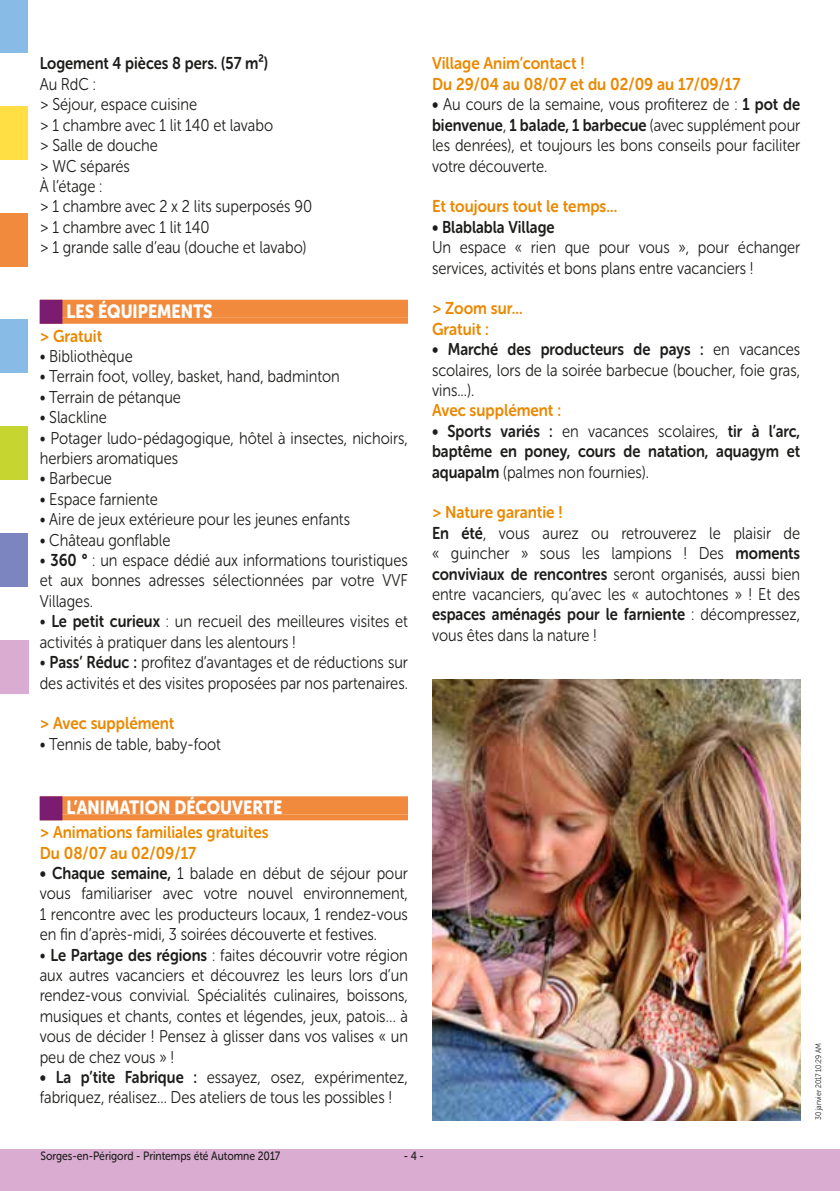
<style>
.page{position:relative;width:840px;height:1191px;background:#fff}
.page>*{position:absolute;margin:0;border:0;box-sizing:border-box;transform-origin:0 0}
.t1{font:19px "Museo Sans Rounded 900";color:#fff;scale:.87 1}
.t2{font:17px/20.4px "Museo Sans Rounded 300";color:#1d1d1b;scale:.87 1}
.t3{font:17px/20.4px "Museo Sans Rounded 700";color:#1d1d1b;scale:.87 1}
.t4{font:17px/20.4px "Museo Sans Rounded 700";color:#eb8800;scale:.9 1}
.t5{font:12px "Museo Sans Rounded 500";color:#1d1d1b;scale:.87 1}
.t6{font:8px "Museo Sans Rounded 300";color:#1d1d1b;scale:.87 1}
.s1{font-family:"Museo Sans Rounded 700"}
.s2{font-family:"Museo Sans Rounded 300"}
</style>
<div class="page">
<hr style="left:839px;top:1148px;width:1px;height:43px;background:#daacd1">
<div style="left:0;top:1148px;width:839px;height:43px;background:#daacd1"></div>
<div style="left:0;top:0;width:27px;height:53px;background:#88bce7"></div>
<div style="left:0;top:106px;width:27px;height:53px;background:#ffdf43"></div>
<div style="left:0;top:213px;width:27px;height:53px;background:#f18a3d"></div>
<div style="left:0;top:319px;width:27px;height:54px;background:#88bce7"></div>
<div style="left:0;top:426px;width:27px;height:54px;background:#c7d530"></div>
<div style="left:0;top:533px;width:27px;height:53px;background:#7d85c1"></div>
<div style="left:0;top:640px;width:28px;height:53px;background:#daacd1"></div>
<div style="left:40px;top:300px;width:368px;height:18px;background:#f18a3d"></div>
<div style="left:40px;top:318px;width:368px;height:6px;background:#f18a3d"></div>
<div style="left:40px;top:300px;width:22px;height:24px;background:#7b1c70"></div>
<div style="left:40px;top:796px;width:368px;height:18px;background:#f18a3d"></div>
<div style="left:40px;top:814px;width:368px;height:6px;background:#f18a3d"></div>
<div style="left:40px;top:796px;width:22px;height:24px;background:#7b1c70"></div>
<img style="left:432px;top:679px;width:367px;height:441px">
<p class="t3" style="left:40px;top:53px;width:264px">Logement 4 pièces 8 pers. (57 m²)</p>
<p class="t2" style="left:40px;top:74px;width:314px">Au RdC :<br>&gt; Séjour, espace cuisine<br>&gt; 1 chambre avec 1 lit 140 et lavabo<br>&gt; Salle de douche<br>&gt; WC séparés<br>À l’étage :<br>&gt; 1 chambre avec 2 x 2 lits superposés 90 &gt; 1 chambre avec 1 lit 140<br>&gt; 1 grande salle d’eau (douche et lavabo)</p>
<p class="t1" style="left:66px;top:300px;width:169px">LES ÉQUIPEMENTS</p>
<p class="t4" style="left:40px;top:325px;width:71px">&gt; Gratuit</p>
<p class="t2" style="left:40px;top:346px;width:108px">• Bibliothèque</p>
<p class="t2" style="left:40px;top:366px;width:346px">• Terrain foot, volley, basket, hand, badminton</p>
<p class="t2" style="left:40px;top:387px;width:164px">• Terrain de pétanque</p>
<p class="t2" style="left:40px;top:407px;width:79px">• Slackline</p>
<p class="t2" style="left:40px;top:428px;width:424px">• Potager ludo-pédagogique, hôtel à insectes, nichoirs, herbiers aromatiques</p>
<p class="t2" style="left:40px;top:468px;width:85px">• Barbecue</p>
<p class="t2" style="left:40px;top:489px;width:137px">• Espace farniente</p>
<p class="t2" style="left:40px;top:509px;width:358px">• Aire de jeux extérieure pour les jeunes enfants</p>
<p class="t2" style="left:40px;top:530px;width:152px">• Château gonflable</p>
<p class="t2" style="left:40px;top:550px;width:424px;text-align:justify">• <span class="s1">360 °</span> : un espace dédié aux informations touristiques et aux bonnes adresses sélectionnées par votre VVF Villages.</p>
<p class="t2" style="left:40px;top:611px;width:424px">• <span class="s1">Le petit curieux</span> : un recueil des meilleures visites et activités à pratiquer dans les alentours !</p>
<p class="t2" style="left:40px;top:652px;width:424px">• <span class="s1">Pass’ Réduc :</span> profitez d’avantages et de réductions sur des activités et des visites proposées par nos partenaires.</p>
<p class="t4" style="left:40px;top:713px;width:151px">&gt; Avec supplément</p>
<p class="t2" style="left:40px;top:734px;width:210px">• Tennis de table, baby-foot</p>
<p class="t4" style="left:432px;top:53px;width:344px">Village Anim’contact !<br>Du 29/04 au 08/07 et du 02/09 au 17/09/17</p>
<p class="t2" style="left:432px;top:94px;width:424px"><span class="s1">•</span> Au cours de la semaine, vous profiterez de : <span class="s1">1 pot de</span></p>
<p class="t3" style="left:432px;top:115px;width:424px">bienvenue<span class="s2">,</span> 1 balade, 1 barbecue <span class="s2">(avec supplément pour</span></p>
<p class="t2" style="left:432px;top:135px;width:424px">les denrées), et toujours les bons conseils pour faciliter votre découverte.</p>
<p class="t4" style="left:432px;top:196px;width:207px">Et toujours tout le temps...</p>
<p class="t3" style="left:432px;top:217px;width:142px">• Blablabla Village</p>
<p class="t2" style="left:432px;top:237px;width:424px">Un espace « rien que pour vous », pour échanger services, activités et bons plans entre vacanciers !</p>
<p class="t4" style="left:432px;top:298px;width:102px">&gt; Zoom sur...<br>Gratuit :</p>
<p class="t3" style="left:432px;top:339px;width:424px">• Marché des producteurs de pays : <span class="s2">en vacances</span></p>
<p class="t2" style="left:432px;top:360px;width:424px">scolaires, lors de la soirée barbecue (boucher, foie gras, vins...).</p>
<p class="t4" style="left:432px;top:400px;width:145px">Avec supplément :</p>
<p class="t3" style="left:432px;top:421px;width:424px">• Sports variés : <span class="s2">en vacances scolaires,</span> tir à l’arc, baptême en poney, cours de natation, aquagym et</p>
<p class="t2" style="left:432px;top:462px;width:251px"><span class="s1">aquapalm</span> (palmes non fournies).</p>
<p class="t4" style="left:432px;top:502px;width:146px">&gt; Nature garantie !</p>
<p class="t2" style="left:432px;top:523px;width:424px;text-align:justify"><span class="s1">En été</span>, vous aurez ou retrouverez le plaisir de « guincher » sous les lampions ! Des <span class="s1">moments conviviaux de rencontres</span> seront organisés, aussi bien entre vacanciers, qu’avec les « autochtones » ! Et des</p>
<p class="t3" style="left:432px;top:604px;width:424px">espaces aménagés pour le farniente <span class="s2">: décompressez,</span></p>
<p class="t2" style="left:432px;top:625px;width:191px">vous êtes dans la nature !</p>
<p class="t1" style="left:66px;top:797px;width:24px">L’ANIMATI</p>
<p class="t1" style="left:145px;top:797px;width:160px">ON DÉCOUVERTE</p>
<p class="t4" style="left:40px;top:822px;width:255px">&gt; Animations familiales gratuites<br>Du 08/07 au 02/09/17</p>
<p class="t2" style="left:40px;top:863px;width:424px;text-align:justify"><span class="s1">• Chaque semaine,</span> 1 balade en début de séjour pour vous familiariser avec votre nouvel environnement, 1 rencontre avec les producteurs locaux, 1 rendez-vous en fin d’après-midi, 3 soirées découverte et festives.</p>
<p class="t2" style="left:40px;top:944px;width:424px;text-align:justify">• <span class="s1">Le Partage des régions</span> : faites découvrir votre région aux autres vacanciers et découvrez les leurs lors d’un rendez-vous convivial. Spécialités culinaires, boissons, musiques et chants, contes et légendes, jeux, patois… à vous de décider ! Pensez à glisser dans vos valises « un peu de chez vous » !</p>
<p class="t2" style="left:40px;top:1067px;width:424px"><span class="s1">• La p’tite Fabrique :</span> essayez, osez, expérimentez, fabriquez, réalisez... Des ateliers de tous les possibles !</p>
<p class="t5" style="left:40px;top:1149px;width:277px">Sorges-en-Périgord - Printemps été Automne 2017</p>
<p class="t5" style="left:403px;top:1149px;width:25px">- 4 -</p>
<p class="t6" style="left:813px;top:1120px;width:90px;rotate:-90deg">30 janvier 2017 10:29 AM</p>
</div>
